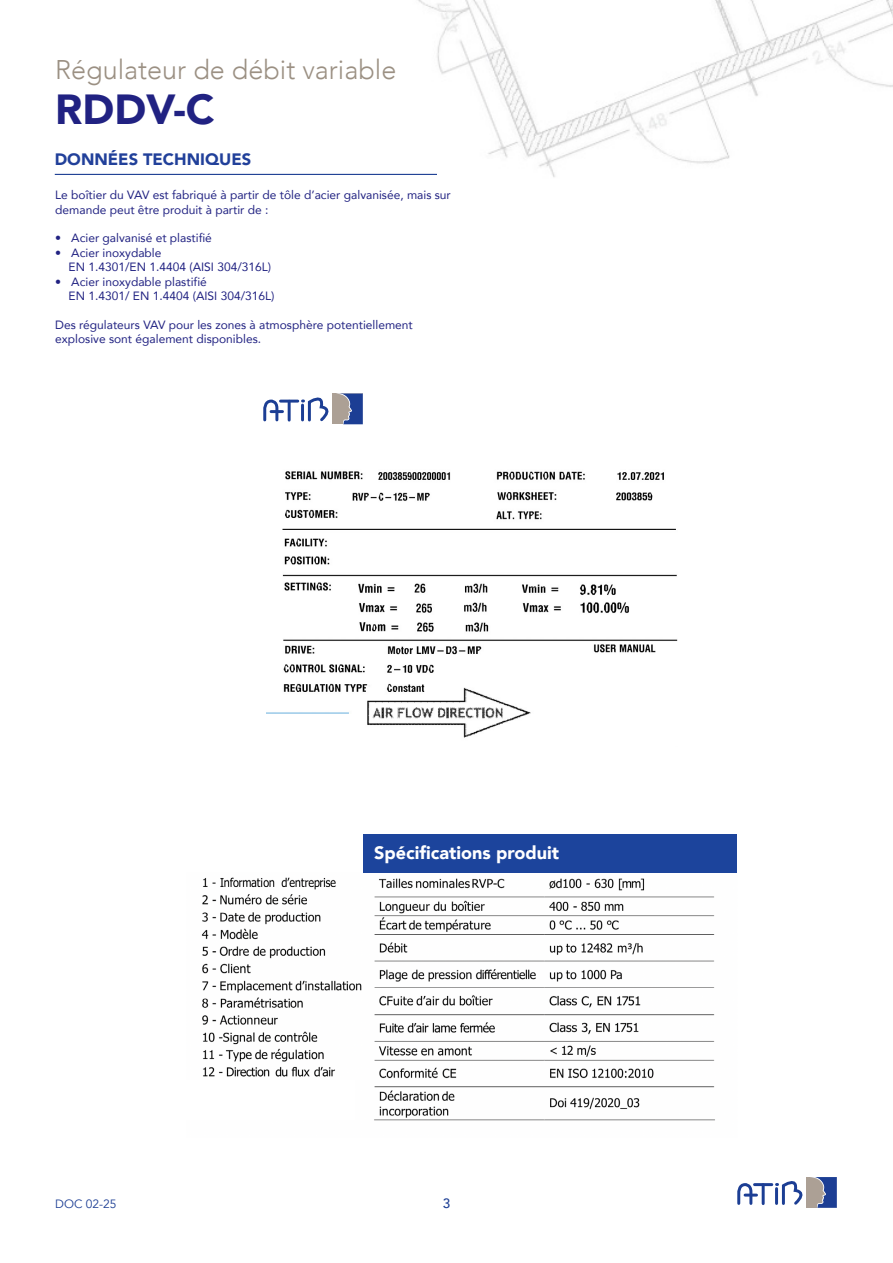
<style>
.page{position:relative;width:893px;height:1263px;background:#fff}
.page>*{position:absolute;margin:0;border:0;box-sizing:border-box;transform-origin:0 0}
.t1{font:900 42px "Avenir";color:#212282}
.t2{font:300 27px "Avenir";color:#9b9083}
.t3{font:900 18px "Avenir";color:#fff}
.t4{font:900 16.5px "Avenir";color:#21409a}
.t5{font:500 13.5px "Avenir";color:#1c3e94}
.t6{font:12px/14.4px "Avenir";color:#212282}
.t7{font:12px "Avenir";color:#1c3e94}
</style>
<div class="page">
<img style="left:404px;top:0;width:489px;height:177px">
<svg style="left:737px;top:1184px;width:19px;height:21px"></svg>
<hr style="left:762px;top:1185px;width:3px;height:18px;background:#1c3e94">
<hr style="left:754px;top:1183px;width:18px;height:3px;background:#1c3e94">
<hr style="left:775px;top:1188px;width:3px;height:15px;background:#1c3e94">
<svg style="left:776px;top:1177px;width:61px;height:31px"></svg>
<hr style="left:55px;top:174px;width:382px;height:1px;background:#1c3e94">
<img style="left:267px;top:471px;width:410px;height:267px">
<img style="left:201px;top:872px;width:514px;height:249px">
<div style="left:364px;top:834px;width:373px;height:39px;background:#1c449c"></div>
<div style="left:574px;top:661px;width:319px;height:76px;background:#fff"></div>
<svg style="left:263px;top:401px;width:19px;height:21px"></svg>
<hr style="left:288px;top:401px;width:3px;height:19px;background:#1c3e94">
<hr style="left:280px;top:400px;width:18px;height:3px;background:#1c3e94">
<hr style="left:301px;top:405px;width:3px;height:15px;background:#1c3e94">
<svg style="left:303px;top:393px;width:60px;height:32px"></svg>
<div style="left:174px;top:1080px;width:181px;height:40px;background:#fff"></div>
<h2 class="t2" style="left:55px;top:54px;width:343px">Régulateur de débit variable</h2>
<h1 class="t1" style="left:55px;top:73px;width:161px">RDDV-C</h1>
<h3 class="t4" style="left:55px;top:145px;width:198px">DONNÉES TECHNIQUES</h3>
<p class="t6" style="left:55px;top:187px;width:397px">Le boîtier du VAV est fabriqué à partir de tôle d’acier galvanisée, mais sur demande peut être produit à partir de :</p>
<p class="t6" style="left:55px;top:231px;width:158px">• Acier galvanisé et plastifié</p>
<p class="t6" style="left:69px;top:245px;width:204px;text-indent:-13px">• Acier inoxydable<br>EN 1.4301/EN 1.4404 (AISI 304/316L)</p>
<p class="t6" style="left:69px;top:274px;width:207px;text-indent:-13px">• Acier inoxydable plastifié<br>EN 1.4301/ EN 1.4404 (AISI 304/316L)</p>
<p class="t6" style="left:55px;top:317px;width:359px">Des régulateurs VAV pour les zones à atmosphère potentiellement explosive sont également disponibles.</p>
<h3 class="t3" style="left:374px;top:837px;width:187px">Spécifications produit</h3>
<p class="t7" style="left:55px;top:1196px;width:63px">DOC 02-25</p>
<p class="t5" style="left:443px;top:1191px;width:9px">3</p>
</div>
